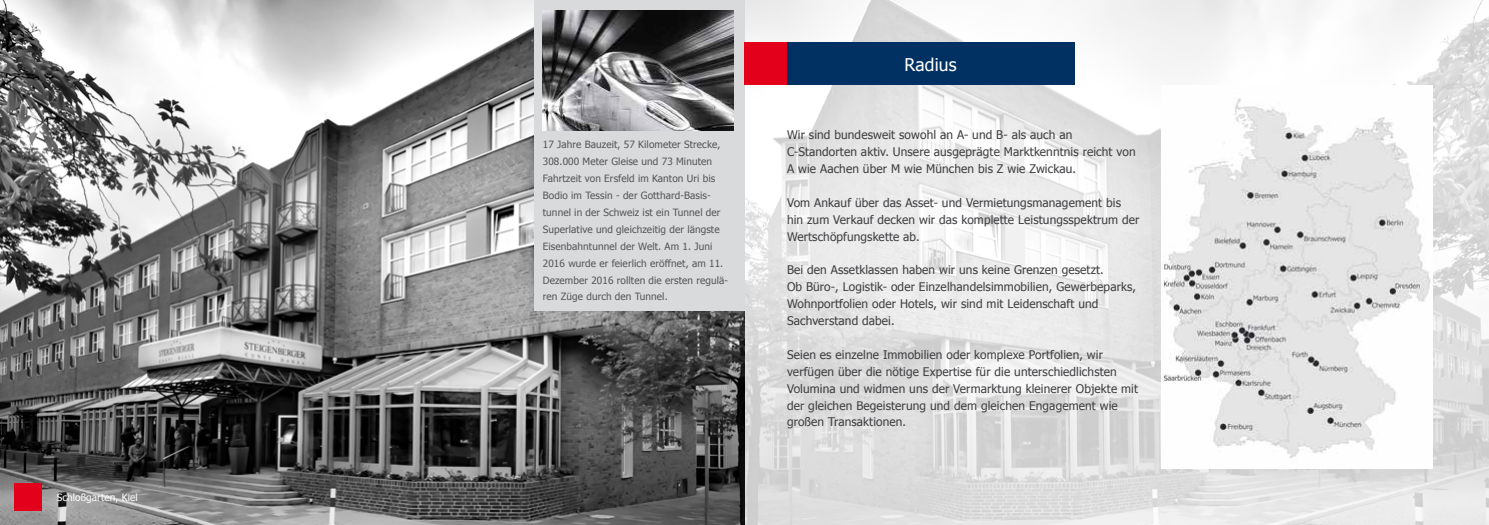
<style>
.page{position:relative;width:1489px;height:525px;background:#fff}
.page>*{position:absolute;margin:0;border:0;box-sizing:border-box;transform-origin:0 0}
.t1{font:17.5px "Tahoma";letter-spacing:.01em;color:#fff}
.t2{font:11.88px/16.9px "Tahoma";letter-spacing:.01em;color:#3e3d40}
.t3{font:10px/16.9px "Tahoma";letter-spacing:.01em;color:#3e3d40}
.t4{font:10px "Tahoma";letter-spacing:.01em;color:#fff}
</style>
<div class="page">
<img style="left:744px;top:0;width:744px;height:524px">
<img style="left:0;top:0;width:744px;height:524px">
<div style="left:533px;top:0;width:211px;height:310px;background:#d9dadb"></div>
<img style="left:543px;top:11px;width:190px;height:119px">
<div style="left:14px;top:483px;width:28px;height:27px;background:#e2001a"></div>
<div style="left:787px;top:43px;width:287px;height:42px;background:#003162"></div>
<div style="left:744px;top:43px;width:43px;height:42px;background:#e2001a"></div>
<img style="left:1161px;top:85px;width:270px;height:383px">
<p class="t4" style="left:57px;top:490px;width:83px">Schloßgarten, Kiel</p>
<h1 class="t1" style="left:904px;top:52px;width:54px">Radius</h1>
<p class="t3" style="left:543px;top:136px;width:187px">17 Jahre Bauzeit, 57 Kilometer Strecke, 308.000 Meter Gleise und 73 Minuten Fahrtzeit von Ersfeld im Kanton Uri bis Bodio im Tessin - der Gotthard-Basis&shy;tunnel in der Schweiz ist ein Tunnel der Superlative und gleichzeitig der längste Eisenbahntunnel der Welt. Am 1. Juni 2016 wurde er feierlich eröffnet, am 11.<br>Dezember 2016 rollten die ersten regulä&shy;ren Züge durch den Tunnel.</p>
<p class="t2" style="left:787px;top:126px;width:350px">Wir sind bundesweit sowohl an A- und B- als auch an<br>C-Standorten aktiv. Unsere ausgeprägte Marktkenntnis reicht von<br>A wie Aachen über M wie München bis Z wie Zwickau.</p>
<p class="t2" style="left:787px;top:193px;width:354px">Vom Ankauf über das Asset- und Vermietungsmanagement bis hin zum Verkauf decken wir das komplette Leistungsspektrum der<br>Wertschöpfungskette ab.</p>
<p class="t2" style="left:787px;top:261px;width:350px">Bei den Assetklassen haben wir uns keine Grenzen gesetzt.<br>Ob Büro-, Logistik- oder Einzelhandelsimmobilien, Gewerbeparks, Wohnportfolien oder Hotels, wir sind mit Leidenschaft und Sachverstand dabei.</p>
<p class="t2" style="left:787px;top:345px;width:352px">Seien es einzelne Immobilien oder komplexe Portfolien, wir verfügen über die nötige Expertise für die unterschiedlichsten Volumina und widmen uns der Vermarktung kleinerer Objekte mit der gleichen Begeisterung und dem gleichen Engagement wie großen Transaktionen.</p>
</div>
